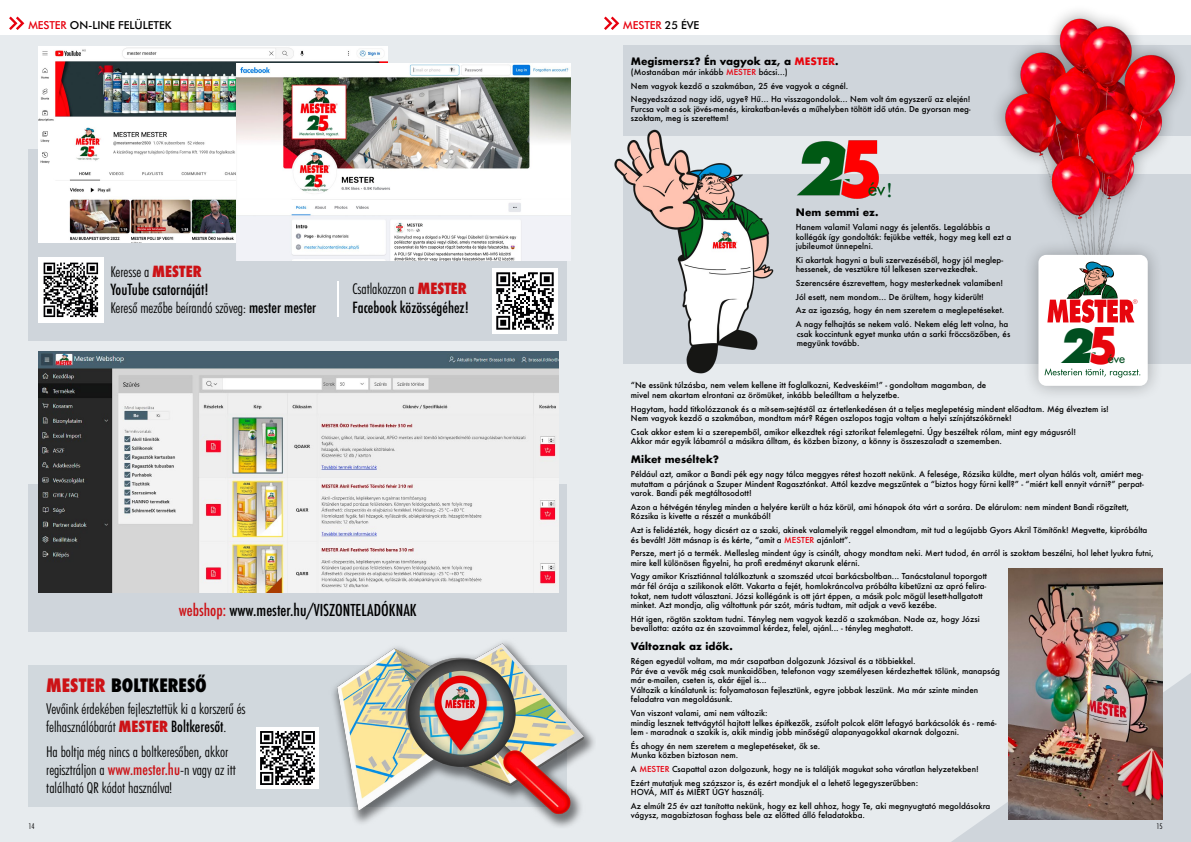
<style>
.page{position:relative;width:1191px;height:842px;background:#fff}
.page>*{position:absolute;margin:0;border:0;box-sizing:border-box;transform-origin:0 0}
.t1{font:800 45.4px "Gs Futura";color:#004f20}
.t2{font:20px "Georgia";color:#004f20}
.t3{font:800 condensed 18px "Futura";color:#000}
.t4{font:500 condensed 16px "Futura";color:#000}
.t5{font:15px/18px "Futura Lt Cn PFL";color:#000}
.t6{font:500 condensed 15px "Futura";color:#000}
.t7{font:11.8px "Gs Futura";color:#004f20}
.t8{font:11px "Futura Md PFL";letter-spacing:-.01em;color:#000}
.t9{font:11px "Futura Md PFL";letter-spacing:-.01em;color:#e7000e}
.t10{font:700 10px "Futura";color:#000}
.t11{font:500 8px/9.6px "Futura";color:#000}
.t12{font:8px "Futura Lt Cn PFL";color:#000}
.s1{color:#e7000e}
.s2{color:#000}
.s3{color:#e7050d}
.s4{font-family:"Futura";font-weight:800;font-stretch:condensed;color:#cc1216}
.s5{font-family:"Futura";font-weight:500;font-stretch:condensed}
.s6{color:#cc1216}
.s7{font-family:"Futura";font-weight:500;font-stretch:condensed;color:#cc1216}
.s8{font-family:"Futura";font-stretch:condensed;font-size:49px;color:#e7050d}
</style>
<div class="page">
<div style="left:595px;top:0;width:596px;height:842px;background:#e7ebee"></div>
<svg style="left:951px;top:673px;width:240px;height:169px;fill:#cfd5db"></svg>
<div style="left:0;top:0;width:595px;height:842px;background:#e7ebee"></div>
<div style="left:0;top:0;width:595px;height:34px;background:#fff"></div>
<div style="left:595px;top:0;width:596px;height:34px;background:#fff"></div>
<svg style="left:9px;top:17px;width:15px;height:13px"></svg>
<svg style="left:604px;top:17px;width:15px;height:13px"></svg>
<div style="left:28px;top:665px;width:539px;height:141px;background:#d1d8dd"></div>
<img style="left:326px;top:642px;width:268px;height:185px">
<img style="left:257px;top:727px;width:61px;height:62px">
<div style="left:28px;top:150px;width:539px;height:191px;background:#cfd5db"></div>
<div style="left:624px;top:174px;width:567px;height:189px;background:#cfd5db"></div>
<div style="left:624px;top:45px;width:567px;height:90px;background:#cfd5db"></div>
<img style="left:39px;top:46px;width:348px;height:196px">
<img style="left:237px;top:64px;width:333px;height:197px">
<hr style="left:337px;top:281px;width:1px;height:36px;background:#fff">
<img style="left:38px;top:257px;width:65px;height:65px">
<img style="left:493px;top:268px;width:65px;height:65px">
<div style="left:28px;top:485px;width:539px;height:147px;background:#cfd5db"></div>
<img style="left:39px;top:352px;width:520px;height:240px">
<img style="left:614px;top:121px;width:177px;height:253px">
<div style="left:989px;top:4px;width:200px;height:272px;background:#000;opacity:.4"></div>
<img style="left:1002px;top:15px;width:172px;height:246px">
<div style="left:1022px;top:239px;width:141px;height:163px;background:#000;opacity:.3"></div>
<div style="left:1038px;top:255px;width:109px;height:131px;background:#fff;border-radius:8px"></div>
<svg style="left:1044px;top:261px;width:96px;height:117px"></svg>
<img style="left:797px;top:140px;width:89px;height:59px">
<img style="left:1008px;top:568px;width:154px;height:251px">
<h3 class="t8" style="left:28px;top:18px;width:145px"><span class="s1">MESTER</span> ON-LINE FELÜLETEK</h3>
<h3 class="t9" style="left:623px;top:18px;width:78px">MESTER <span class="s2">25 ÉVE</span></h3>
<p class="t10" style="left:631px;top:54px;width:209px">Megismersz? Én vagyok az, a <span class="s3">MESTER</span>.</p>
<p class="t11" style="left:631px;top:65px;width:341px;line-height:13.6px">(Mostanában már inkább <span class="s1">MESTER</span> bácsi…)<br>Nem vagyok kezdő a szakmában, 25 éve vagyok a cégnél.<br>Negyedszázad nagy idő, ugye? Hű… Ha visszagondolok… Nem volt ám egyszerű az elején!</p>
<p class="t11" style="left:631px;top:104px;width:341px">Furcsa volt a sok jövés-menés, kirakatban-levés a műhelyben töltött idő után. De gyorsan meg&shy;szoktam, meg is szerettem!</p>
<h3 class="t5" style="left:110px;top:262px;width:93px">Keresse a <span class="s4">MESTER</span></h3>
<h3 class="t6" style="left:110px;top:279px;width:100px">YouTube csatornáját!</h3>
<h3 class="t5" style="left:110px;top:298px;width:207px">Kereső mezőbe beírandó szöveg: <span class="s5">mester mester</span></h3>
<h3 class="t5" style="left:352px;top:279px;width:116px">Csatlakozzon a <span class="s4">MESTER</span></h3>
<h3 class="t6" style="left:352px;top:297px;width:118px">Facebook közösségéhez!</h3>
<h3 class="t4" style="left:179px;top:600px;width:239px"><span class="s6">webshop:</span> www.mester.hu/VISZONTELADÓKNAK</h3>
<h3 class="t3" style="left:46px;top:673px;width:162px"><span class="s6">MESTER</span> BOLTKERESŐ</h3>
<h3 class="t5" style="left:46px;top:700px;width:201px">Vevőink érdekében fejlesztettük ki a korszerű és felhasználóbarát <span class="s4">MESTER</span> <span class="s5">Boltkeresőt</span>.</h3>
<h3 class="t5" style="left:46px;top:743px;width:191px">Ha boltja még nincs a boltkeresőben, akkor regisztráljon a <span class="s7">www.mester.hu</span>-n vagy az itt található QR kódot használva!</h3>
<h2 class="t2" style="left:886px;top:175px;width:8px">!</h2>
<p class="t10" style="left:795px;top:205px;width:84px">Nem semmi ez.</p>
<p class="t11" style="left:795px;top:222px;width:217px">Hanem valami! Valami nagy és jelentős. Legalábbis a kollégák így gondolták: fejükbe vették, hogy meg kell ezt a jubileumot ünnepelni.</p>
<p class="t11" style="left:795px;top:255px;width:209px">Ki akartak hagyni a buli szervezéséből, hogy jól meglep&shy;hessenek, de vesztükre túl lelkesen szervezkedtek.</p>
<p class="t11" style="left:795px;top:276px;width:214px;line-height:13.6px">Szerencsére észrevettem, hogy mesterkednek valamiben!<br>Jól esett, nem mondom… De örültem, hogy kiderült!<br>Az az igazság, hogy én nem szeretem a meglepetéseket.<br>A nagy felhajtás se nekem való. Nekem elég lett volna, ha</p>
<p class="t11" style="left:796px;top:329px;width:215px">csak koccintunk egyet munka után a sarki fröccsözőben, és megyünk tovább.</p>
<h1 class="t1" style="left:1060px;top:317px;width:59px">2<span class="s8">5</span></h1>
<h3 class="t7" style="left:1107px;top:351px;width:19px">éve</h3>
<p class="t11" style="left:631px;top:380px;width:357px">“Ne essünk túlzásba, nem velem kellene itt foglalkozni, Kedveskéim!” - gondoltam magamban, de mivel nem akartam elrontani az örömüket, inkább beleálltam a helyzetbe.</p>
<p class="t11" style="left:631px;top:404px;width:479px">Hagytam, hadd titkolózzanak és a mit-sem-sejtéstől az értetlenkedésen át a teljes meglepetésig mindent előadtam. Még élveztem is!<br>Nem vagyok kezdő a szakmában, mondtam már? Régen oszlopos tagja voltam a helyi színjátszókörnek!</p>
<p class="t11" style="left:631px;top:427px;width:447px">Csak akkor estem ki a szerepemből, amikor elkezdtek régi sztorikat felemlegetni. Úgy beszéltek rólam, mint egy mágusról!<br>Akkor már egyik lábamról a másikra álltam, és közben bizony, a könny is összeszaladt a szememben.</p>
<p class="t10" style="left:631px;top:452px;width:90px">Miket meséltek?</p>
<p class="t11" style="left:631px;top:469px;width:514px;text-align:justify">Például azt, amikor a Bandi pék egy nagy tálca meggyes rétest hozott nekünk. A felesége, Rózsika küldte, mert olyan hálás volt, amiért meg&shy;mutattam a párjának a Szuper Mindent Ragasztónkat. Attól kezdve megszűntek a “biztos hogy fúrni kell?” - “miért kell ennyit várni?” perpat&shy;varok. Bandi pék megtáltosodott!</p>
<p class="t11" style="left:631px;top:502px;width:499px">Azon a hétvégén tényleg minden a helyére került a ház körül, ami hónapok óta várt a sorára. De elárulom: nem mindent Bandi rögzített,<br>Rózsika is kivette a részét a munkából!</p>
<p class="t11" style="left:631px;top:525px;width:518px">Azt is felidézték, hogy dicsért az a szaki, akinek valamelyik reggel elmondtam, mit tud a legújabb Gyors Akril Tömítőnk! Megvette, kipróbálta és bevált! Jött másnap is és kérte, “amit a <span class="s1">MESTER</span> ajánlott”.</p>
<p class="t11" style="left:631px;top:548px;width:524px">Persze, mert jó a termék. Mellesleg mindent úgy is csinált, ahogy mondtam neki. Mert tudod, én arról is szoktam beszélni, hol lehet lyukra futni, mire kell különösen figyelni, ha profi eredményt akarunk elérni.</p>
<p class="t11" style="left:631px;top:571px;width:357px">Vagy amikor Krisztiánnal találkoztunk a szomszéd utcai barkácsboltban... Tanácstalanul toporgott már fél órája a szilikonok előtt. Vakarta a fejét, homlokráncolva próbálta kibetűzni az apró felira&shy;tokat, nem tudott választani. Józsi kollégánk is ott járt éppen, a másik polc mögül lesett-hallgatott minket. Azt mondja, alig váltottunk pár szót, máris tudtam, mit adjak a vevő kezébe.</p>
<p class="t11" style="left:631px;top:614px;width:350px">Hát igen, rögtön szoktam tudni. Tényleg nem vagyok kezdő a szakmában. Nade az, hogy Józsi bevallotta: azóta az én szavaimmal kérdez, felel, ajánl... - tényleg meghatott.</p>
<p class="t10" style="left:631px;top:639px;width:103px">Változnak az idők.</p>
<p class="t11" style="left:631px;top:656px;width:370px">Régen egyedül voltam, ma már csapatban dolgozunk Józsival és a többiekkel.<br>Pár éve a vevők még csak munkaidőben, telefonon vagy személyesen kérdezhettek tőlünk, manapság már e-mailen, cseten is, akár éjjel is...<br>Változik a kínálatunk is: folyamatosan fejlesztünk, egyre jobbak leszünk. Ma már szinte minden feladatra van megoldásunk.</p>
<p class="t11" style="left:631px;top:708px;width:367px">Van viszont valami, ami nem változik:<br>mindig lesznek tettvágytól hajtott lelkes építkezők, zsúfolt polcok előtt lefagyó barkácsolók és - remé&shy;lem - maradnak a szakik is, akik mindig jobb minőségű alapanyagokkal akarnak dolgozni.</p>
<p class="t11" style="left:631px;top:741px;width:191px">És ahogy én nem szeretem a meglepetéseket, ők se.<br>Munka közben biztosan nem.</p>
<p class="t11" style="left:631px;top:762px;width:349px;line-height:13.6px">A <span class="s1">MESTER</span> Csapattal azon dolgozunk, hogy ne is találják magukat soha váratlan helyzetekben!<br>Ezért mutatjuk meg százszor is, és ezért mondjuk el a lehető legegyszerűbben:</p>
<p class="t11" style="left:631px;top:785px;width:361px;line-height:13.6px">HOVÁ, MIT és MIÉRT ÚGY használj.<br>Az elmúlt 25 év azt tanította nekünk, hogy ez kell ahhoz, hogy Te, aki megnyugtató megoldásokra</p>
<p class="t11" style="left:631px;top:810px;width:235px">vágysz, magabiztosan foghass bele az előtted álló feladatokba.</p>
<p class="t12" style="left:28px;top:821px;width:8px">14</p>
<p class="t12" style="left:1156px;top:821px;width:8px">15</p>
</div>
